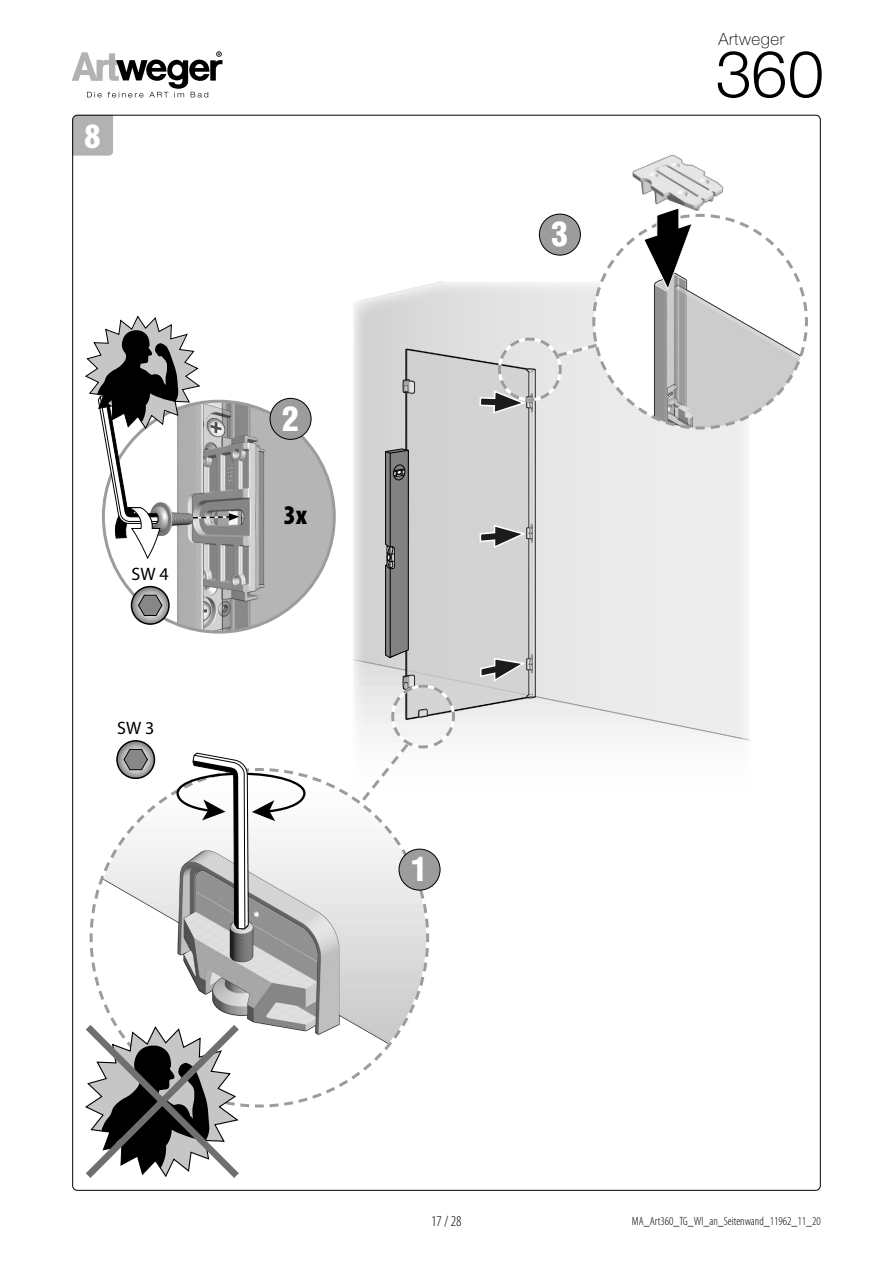
<style>
.page{position:relative;width:893px;height:1263px;background:#fff}
.page>*{position:absolute;margin:0;border:0;box-sizing:border-box;transform-origin:0 0}
.t1{font:300 64.8px "Helvetica Neue LT Std";color:#000}
.t2{font:900 condensed 36px "Myriad Pro";color:#fff}
.t3{font:900 condensed 33px "Helvetica LT Std";color:#fff}
.t4{font:900 condensed 27px "Myriad Pro";color:#000}
.t5{font:18px "Myriad Pro";color:#000}
.t6{font:100 16.95px "Helvetica Neue LT Std";letter-spacing:.03em;color:#000}
.t7{font:300 condensed 15px "Myriad Pro";color:#000}
.t8{font:300 condensed 12px "Myriad Pro";color:#000}
</style>
<div class="page">
<svg style="left:72px;top:51px;width:150px;height:46px"></svg>
<svg style="left:72px;top:115px;width:41px;height:41px;background:#ababab"></svg>
<img style="left:365px;top:281px;width:385px;height:460px">
<svg style="left:479px;top:521px;width:46px;height:30px"></svg>
<svg style="left:479px;top:650px;width:46px;height:36px;background:#b1b1b1"></svg>
<svg style="left:479px;top:213px;width:329px;height:218px"></svg>
<img style="left:626px;top:155px;width:105px;height:77px">
<svg style="left:89px;top:936px;width:341px;height:172px"></svg>
<svg style="left:85px;top:945px;width:170px;height:233px"></svg>
<svg style="left:85px;top:315px;width:371px;height:621px"></svg>
<div style="left:399px;top:849px;width:41px;height:41px;background:#9c9c9c;border-radius:50%"></div>
<div style="left:399px;top:849px;width:41px;height:41px;border:1px solid #000;border-radius:50%"></div>
<div style="left:270px;top:398px;width:41px;height:41px;background:#9c9c9c;border-radius:50%"></div>
<div style="left:270px;top:398px;width:41px;height:42px;border:1px solid #000;border-radius:50%"></div>
<div style="left:539px;top:214px;width:41px;height:41px;background:#9c9c9c;border-radius:50%"></div>
<div style="left:539px;top:214px;width:42px;height:41px;border:1px solid #000;border-radius:50%"></div>
<p class="t2" style="left:85px;top:116px;width:17px">8</p>
<p class="t5" style="left:132px;top:564px;width:39px">SW 4</p>
<p class="t5" style="left:117px;top:718px;width:39px">SW 3</p>
<p class="t3" style="left:282px;top:398px;width:18px">2</p>
<p class="t4" style="left:284px;top:500px;width:25px">3x</p>
<p class="t3" style="left:411px;top:848px;width:18px">1</p>
<p class="t3" style="left:552px;top:213px;width:18px">3</p>
<h3 class="t6" style="left:718px;top:29px;width:67px">Artweger</h3>
<h1 class="t1" style="left:716px;top:34px;width:110px">360</h1>
<p class="t7" style="left:431px;top:1213px;width:32px">17 / 28</p>
<p class="t8" style="left:632px;top:1214px;width:190px">MA_Art360_TG_WI_an_Seitenwand_11962_11_20</p>
</div>
